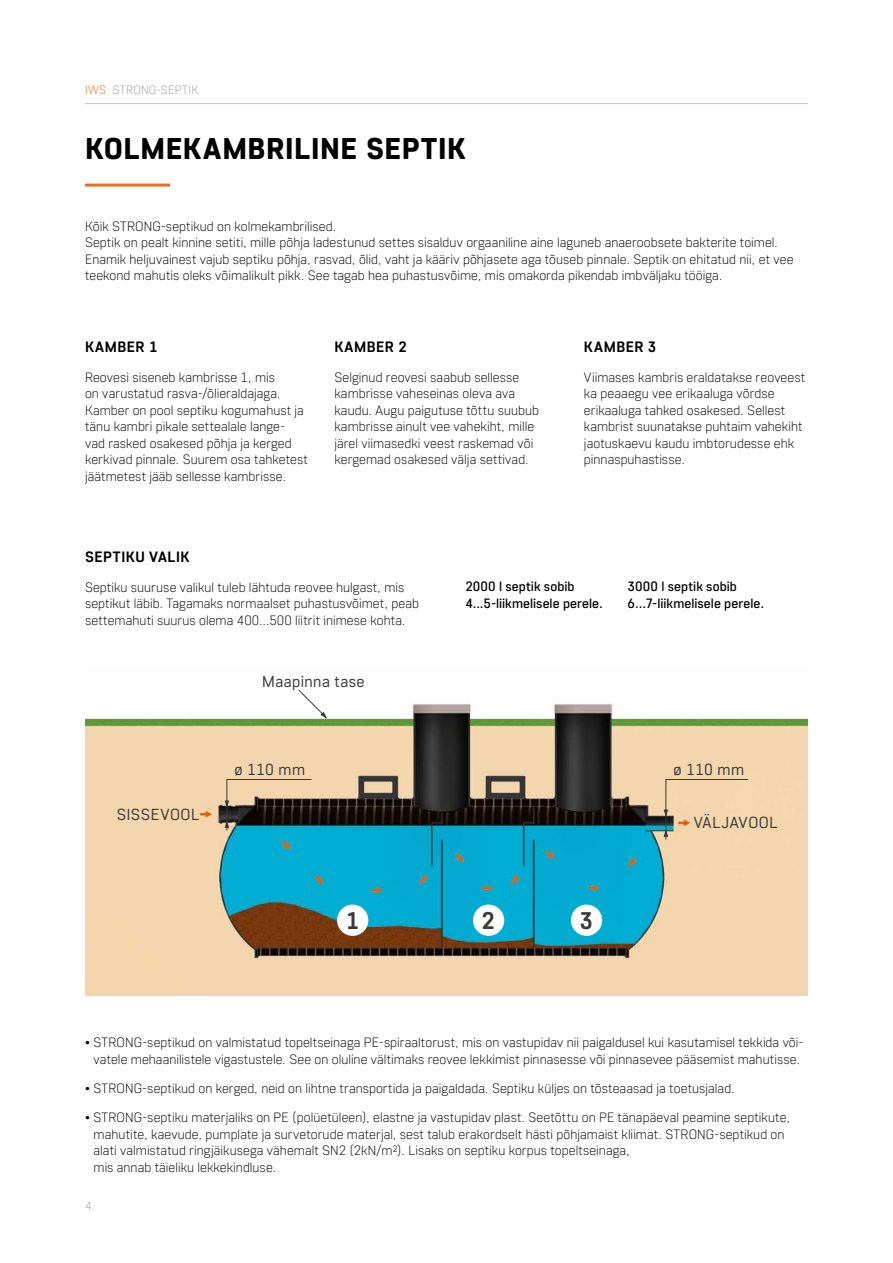
<style>
.page{position:relative;width:893px;height:1263px;background:#fff}
.page>*{position:absolute;margin:0;border:0;box-sizing:border-box;transform-origin:0 0}
.t1{font:800 30px "Core Sans R65";letter-spacing:.02em;color:#000}
.t2{font:700 24.15px "Core Sans R55";color:#3a3a39}
.t3{font:16.05px "Core Sans R35";letter-spacing:.03em;color:#3a3a39}
.t4{font:700 15px "Core Sans R55";letter-spacing:.035em;color:#000}
.t5{font:300 13.5px/16.5px "Core Sans R25";letter-spacing:.005em;color:#000}
.t6{font:500 13.5px/16.5px "Core Sans R45";letter-spacing:.005em;color:#000}
.t7{font:300 12px "Core Sans R25";letter-spacing:.03em;color:#9c9c9d}
.s1{color:#ee711a}
</style>
<div class="page">
<hr style="left:85px;top:103px;width:723px;height:1px;background:#c5c6c6">
<hr style="left:85px;top:184px;width:85px;height:3px;background:#ee711a">
<img style="left:85px;top:702px;width:723px;height:293px">
<div style="left:337px;top:904px;width:31px;height:32px;background:#fff;border-radius:50%"></div>
<div style="left:473px;top:904px;width:31px;height:32px;background:#fff;border-radius:50%"></div>
<div style="left:571px;top:904px;width:31px;height:32px;background:#fff;border-radius:50%"></div>
<svg style="left:298px;top:690px;width:29px;height:29px"></svg>
<svg style="left:664px;top:779px;width:84px;height:61px;background:#e7cda7"></svg>
<svg style="left:225px;top:779px;width:87px;height:52px;background:#727263"></svg>
<p class="t7" style="left:85px;top:82px;width:115px"><span class="s1">IWS</span> STRONG-SEPTIK</p>
<h1 class="t1" style="left:85px;top:130px;width:382px">KOLMEKAMBRILINE SEPTIK</h1>
<p class="t5" style="left:85px;top:217px;width:710px">Kõik STRONG-septikud on kolmekambrilised.<br>Septik on pealt kinnine setiti, mille põhja ladestunud settes sisalduv orgaaniline aine laguneb anaeroobsete bakterite toimel.<br>Enamik heljuvainest vajub septiku põhja, rasvad, õlid, vaht ja kääriv põhjasete aga tõuseb pinnale. Septik on ehitatud nii, et vee teekond mahutis oleks võimalikult pikk. See tagab hea puhastusvõime, mis omakorda pikendab imbväljaku tööiga.</p>
<p class="t4" style="left:85px;top:337px;width:74px">KAMBER 1</p>
<p class="t5" style="left:85px;top:368px;width:224px">Reovesi siseneb kambrisse 1, mis<br>on varustatud rasva-/õlieraldajaga.<br>Kamber on pool septiku kogumahust ja tänu kambri pikale settealale lange&shy;vad rasked osakesed põhja ja kerged kerkivad pinnale. Suurem osa tahketest jäätmetest jääb sellesse kambrisse.</p>
<p class="t4" style="left:334px;top:337px;width:74px">KAMBER 2</p>
<p class="t5" style="left:334px;top:368px;width:206px">Selginud reovesi saabub sellesse kambrisse vaheseinas oleva ava kaudu. Augu paigutuse tõttu suubub kambrisse ainult vee vahekiht, mille järel viimasedki veest raskemad või kergemad osakesed välja settivad.</p>
<p class="t4" style="left:584px;top:337px;width:74px">KAMBER 3</p>
<p class="t5" style="left:584px;top:368px;width:223px">Viimases kambris eraldatakse reoveest ka peaaegu vee erikaaluga võrdse erikaaluga tahked osakesed. Sellest kambrist suunatakse puhtaim vahekiht jaotuskaevu kaudu imbtorudesse ehk pinnaspuhastisse.</p>
<p class="t4" style="left:85px;top:547px;width:106px">SEPTIKU VALIK</p>
<p class="t5" style="left:85px;top:578px;width:335px">Septiku suuruse valikul tuleb lähtuda reovee hulgast, mis septikut läbib. Tagamaks normaalset puhastusvõimet, peab settemahuti suurus olema 400...500 liitrit inimese kohta.</p>
<p class="t3" style="left:262px;top:671px;width:104px">Maapinna tase</p>
<p class="t6" style="left:465px;top:578px;width:139px">2000 l septik sobib<br>4...5-liikmelisele perele.</p>
<p class="t6" style="left:628px;top:578px;width:138px">3000 l septik sobib<br>6...7-liikmelisele perele.</p>
<p class="t3" style="left:235px;top:759px;width:72px">ø 110 mm</p>
<p class="t3" style="left:673px;top:759px;width:72px">ø 110 mm</p>
<p class="t3" style="left:117px;top:804px;width:84px">SISSEVOOL</p>
<p class="t3" style="left:694px;top:812px;width:85px">VÄLJAVOOL</p>
<h2 class="t2" style="left:346px;top:904px;width:15px">1</h2>
<h2 class="t2" style="left:482px;top:904px;width:15px">2</h2>
<h2 class="t2" style="left:579px;top:904px;width:15px">3</h2>
<p class="t5" style="left:85px;top:1034px;width:720px;text-align:center">• STRONG-septikud on valmistatud topeltseinaga PE-spiraaltorust, mis on vastupidav nii paigaldusel kui kasutamisel tekkida või&shy;vatele mehaanilistele vigastustele. See on oluline vältimaks reovee lekkimist pinnasesse või pinnasevee pääsemist mahutisse.</p>
<p class="t5" style="left:85px;top:1079px;width:651px">• STRONG-septikud on kerged, neid on lihtne transportida ja paigaldada. Septiku küljes on tõsteaasad ja toetusjalad.</p>
<p class="t5" style="left:94px;top:1109px;width:698px;text-indent:-9px">• STRONG-septiku materjaliks on PE (polüetüleen), elastne ja vastupidav plast. Seetõttu on PE tänapäeval peamine septikute, mahutite, kaevude, pumplate ja survetorude materjal, sest talub erakordselt hästi põhjamaist kliimat. STRONG-septikud on alati valmistatud ringjäikusega vähemalt SN2 (2kN/m²). Lisaks on septiku korpus topeltseinaga,<br>mis annab täieliku lekkekindluse.</p>
<p class="t7" style="left:85px;top:1198px;width:8px">4</p>
</div>
